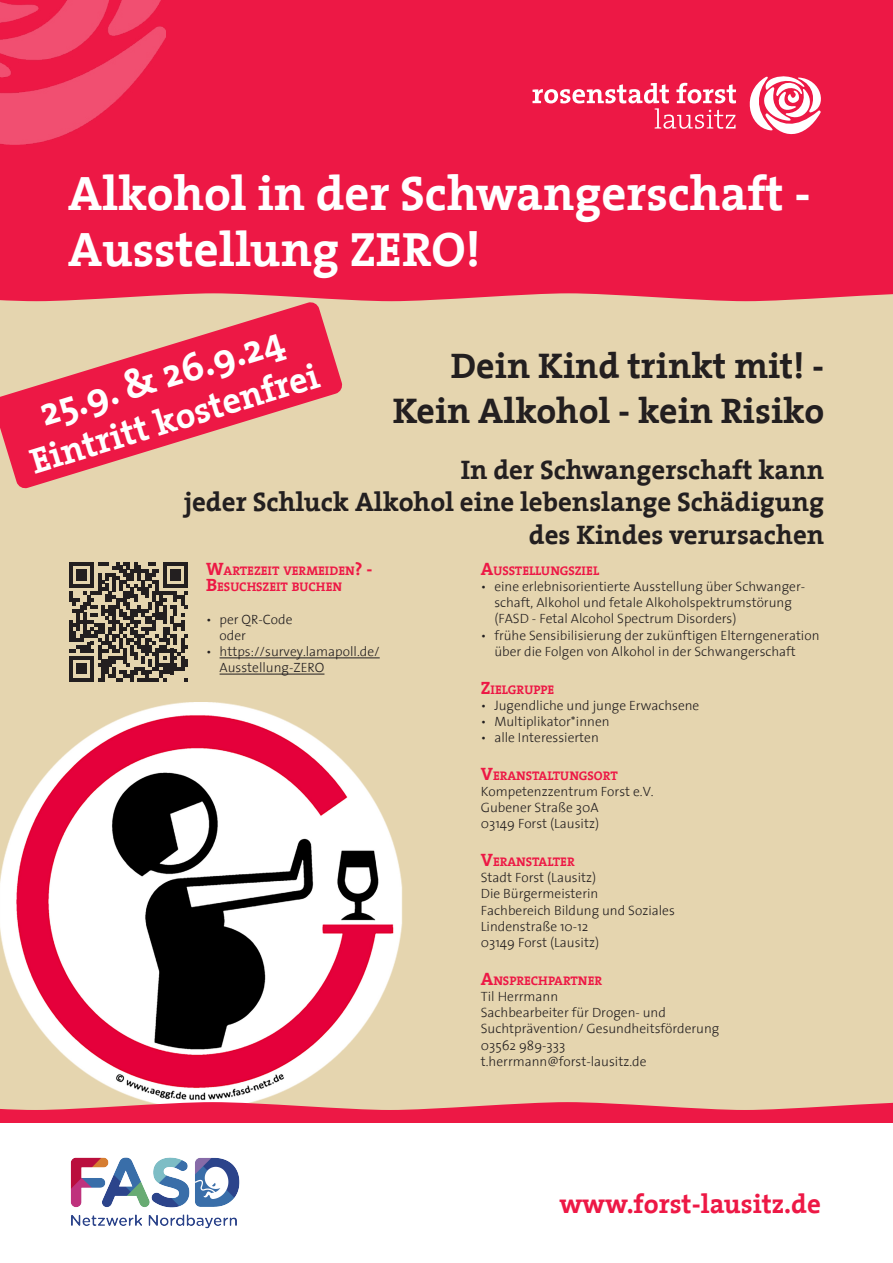
<style>
.page{position:relative;width:893px;height:1263px;background:#fff}
.page>*{position:absolute;margin:0;border:0;box-sizing:border-box;transform-origin:0 0}
.t1{font:700 48.75px/56.6px "The Serif";color:#fff}
.t2{font:700 39px "The Serif";color:#fff}
.t3{font:700 36px "The Serif";color:#231f20}
.t4{font:700 36px "The Serif";color:#fff}
.t5{font:700 27px "The Serif";color:#231f20}
.t6{font:700 27px "The Serif";color:#ed1845}
.t7{font:300 13.5px/16.2px "The Sans";color:#231f20}
.t8{font:700 12.6px "The Serif";color:#ed1845}
.s1{font-size:18px}
</style>
<div class="page">
<div style="left:0;top:281px;width:893px;height:838px;background:#e5d5af"></div>
<div style="left:0;top:0;width:893px;height:281px;background:#ed1845"></div>
<svg style="left:0;top:281px;width:893px;height:21px"></svg>
<img style="left:70px;top:1157px;width:170px;height:72px">
<img style="left:0;top:1px;width:165px;height:144px">
<svg style="left:532px;top:76px;width:289px;height:59px"></svg>
<svg style="left:69px;top:562px;width:119px;height:119px"></svg>
<hr style="left:220px;top:658px;width:160px;height:1px;background:#231f20">
<hr style="left:220px;top:674px;width:104px;height:1px;background:#231f20">
<svg style="left:0;top:301px;width:343px;height:188px"></svg>
<img style="left:0;top:702px;width:402px;height:397px">
<svg style="left:0;top:1099px;width:893px;height:24px"></svg>
<p class="t1" style="left:68px;top:164px;width:744px">Alkohol in der Schwangerschaft -<br>Ausstellung ZERO!</p>
<p class="t2" style="left:32px;top:382px;width:254px;rotate:-17deg">25.9. &amp; 26.9.24</p>
<p class="t3" style="left:451px;top:335px;width:375px">Dein Kind trinkt mit! -</p>
<p class="t3" style="left:393px;top:380px;width:433px">Kein Alkohol - kein Risiko</p>
<p class="t5" style="left:461px;top:447px;width:365px">In der Schwangerschaft kann</p>
<p class="t5" style="left:184px;top:480px;width:642px">jeder Schluck Alkohol eine lebenslange Schädigung</p>
<p class="t5" style="left:529px;top:512px;width:297px">des Kindes verursachen</p>
<p class="t8" style="left:481px;top:560px;width:120px"><span class="s1">A</span>USSTELLUNGSZIEL</p>
<p class="t7" style="left:494px;top:578px;width:312px;text-indent:-14px">• eine erlebnisorientierte Ausstellung über Schwanger&shy;schaft, Alkohol und fetale Alkoholspektrumstörung (FASD - Fetal Alcohol Spectrum Disorders)</p>
<p class="t7" style="left:494px;top:626px;width:327px;text-indent:-14px">• frühe Sensibilisierung der zukünftigen Elterngeneration über die Folgen von Alkohol in der Schwangerschaft</p>
<p class="t8" style="left:481px;top:679px;width:75px"><span class="s1">Z</span>IELGRUPPE</p>
<p class="t7" style="left:481px;top:697px;width:220px">• Jugendliche und junge Erwachsene</p>
<p class="t7" style="left:481px;top:713px;width:130px">• Multiplikator*innen</p>
<p class="t7" style="left:481px;top:729px;width:119px">• alle Interessierten</p>
<p class="t8" style="left:481px;top:765px;width:138px"><span class="s1">V</span>ERANSTALTUNGSORT</p>
<p class="t7" style="left:481px;top:783px;width:174px">Kompetenzzentrum Forst e.V.</p>
<p class="t7" style="left:481px;top:799px;width:119px">Gubener Straße 30A</p>
<p class="t7" style="left:481px;top:815px;width:120px">03149 Forst (Lausitz)</p>
<p class="t8" style="left:481px;top:851px;width:95px"><span class="s1">V</span>ERANSTALTER</p>
<p class="t7" style="left:481px;top:869px;width:117px">Stadt Forst (Lausitz)</p>
<p class="t7" style="left:481px;top:885px;width:119px">Die Bürgermeisterin</p>
<p class="t7" style="left:481px;top:901px;width:195px">Fachbereich Bildung und Soziales</p>
<p class="t7" style="left:481px;top:918px;width:109px">Lindenstraße 10-12</p>
<p class="t7" style="left:481px;top:934px;width:120px">03149 Forst (Lausitz)</p>
<p class="t8" style="left:481px;top:970px;width:123px"><span class="s1">A</span>NSPRECHPARTNER</p>
<p class="t7" style="left:481px;top:988px;width:79px">Til Herrmann</p>
<p class="t7" style="left:481px;top:1004px;width:187px">Sachbearbeiter für Drogen- und</p>
<p class="t7" style="left:481px;top:1020px;width:240px">Suchtprävention/ Gesundheitsförderung</p>
<p class="t7" style="left:481px;top:1036px;width:86px">03562 989-333</p>
<p class="t7" style="left:481px;top:1053px;width:167px">t.herrmann@forst-lausitz.de</p>
<p class="t4" style="left:22px;top:433px;width:302px;rotate:-17deg">Eintritt kostenfrei</p>
<p class="t8" style="left:206px;top:560px;width:168px"><span class="s1">W</span>ARTEZEIT VERMEIDEN<span class="s1">? -</span></p>
<p class="t8" style="left:206px;top:576px;width:138px"><span class="s1">B</span>ESUCHSZEIT BUCHEN</p>
<p class="t7" style="left:220px;top:610px;width:74px;text-indent:-14px">• per QR-Code oder</p>
<p class="t7" style="left:220px;top:643px;width:162px;text-indent:-14px">• https://survey.lamapoll.de/<br>Ausstellung-ZERO</p>
<p class="t6" style="left:559px;top:1181px;width:263px">www.forst-lausitz.de</p>
</div>
